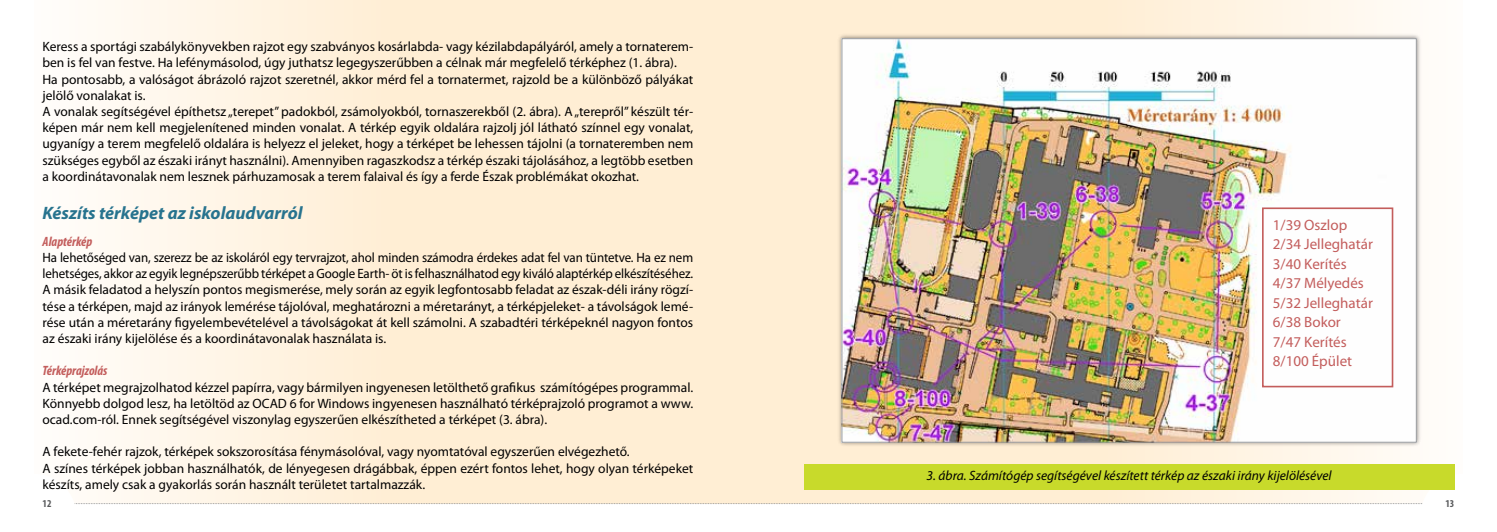
<style>
.page{position:relative;width:1497px;height:532px;background:#fff}
.page>*{position:absolute;margin:0;border:0;box-sizing:border-box;transform-origin:0 0}
.t1{font:italic 700 18px "Myriad Pro";color:#27738e}
.t2{font:15px/19.5px "Myriad Pro";color:#c35d5c}
.t3{font:13.5px/16.2px "Myriad Pro";color:#000}
.t4{font:13.5px/16.2px "Myriad Pro";color:#000;text-align:justify;scale:.96 1}
.t5{font:italic 13.5px "Myriad Pro";color:#000}
.t6{font:italic 700 condensed 13.5px "Myriad Pro";color:#c35d5c}
.t7{font:700 condensed 10.5px "Myriad Pro";color:#58595b}
</style>
<div class="page">
<div style="left:748px;top:0;width:715px;height:503px;background:linear-gradient(to right,#ffeaca,#fff9f1)"></div>
<div style="left:34px;top:0;width:714px;height:503px;background:linear-gradient(to right,#fff9f2,#ffeaca)"></div>
<svg style="left:34px;top:473px;width:1429px;height:31px"></svg>
<div style="left:837px;top:34px;width:584px;height:413px;background:#000;opacity:.45"></div>
<img style="left:843px;top:40px;width:571px;height:400px">
<div style="left:804px;top:463px;width:650px;height:26px;background:#c8da2b"></div>
<div style="left:1262px;top:207px;width:131px;height:180px;border:2px solid #c35d5c"></div>
<p class="t3" style="left:43px;top:38px;width:652px">Keress a sportági szabálykönyvekben rajzot egy szabványos kosárlabda- vagy kézilabdapályáról, amely a tornaterem&shy;ben is fel van festve. Ha lefénymásolod, úgy juthatsz legegyszerűbben a célnak már megfelelő térképhez (1. ábra).<br>Ha pontosabb, a valóságot ábrázoló rajzot szeretnél, akkor mérd fel a tornatermet, rajzold be a különböző pályákat jelölő vonalakat is.<br>A vonalak segítségével építhetsz „terepet” padokból, zsámolyokból, tornaszerekből (2. ábra). A „terepről” készült tér&shy;képen már nem kell megjelenítened minden vonalat. A térkép egyik oldalára rajzolj jól látható színnel egy vonalat, ugyanígy a terem megfelelő oldalára is helyezz el jeleket, hogy a térképet be lehessen tájolni (a tornateremben nem szükséges egyből az északi irányt használni). Amennyiben ragaszkodsz a térkép északi tájolásához, a legtöbb esetben a koordinátavonalak nem lesznek párhuzamosak a terem falaival és így a ferde Észak problémákat okozhat.</p>
<h1 class="t1" style="left:43px;top:201px;width:262px">Készíts térképet az iskolaudvarról</h1>
<p class="t6" style="left:43px;top:233px;width:51px">Alaptérkép</p>
<p class="t4" style="left:43px;top:249px;width:679px">Ha lehetőséged van, szerezz be az iskoláról egy tervrajzot, ahol minden számodra érdekes adat fel van tüntetve. Ha ez nem lehetséges, akkor az egyik legnépszerűbb térképet a Google Earth- öt is felhasználhatod egy kiváló alaptérkép elkészítéséhez.<br>A másik feladatod a helyszín pontos megismerése, mely során az egyik legfontosabb feladat az észak-déli irány rögzí&shy;tése a térképen, majd az irányok lemérése tájolóval, meghatározni a méretarányt, a térképjeleket- a távolságok lemé&shy;rése után a méretarány figyelembevételével a távolságokat át kell számolni. A szabadtéri térképeknél nagyon fontos az északi irány kijelölése és a koordinátavonalak használata is.</p>
<p class="t6" style="left:43px;top:362px;width:67px">Térképrajzolás</p>
<p class="t3" style="left:43px;top:378px;width:652px;text-align:justify">A térképet megrajzolhatod kézzel papírra, vagy bármilyen ingyenesen letölthető grafikus számítógépes programmal.<br>Könnyebb dolgod lesz, ha letöltöd az OCAD 6 for Windows ingyenesen használható térképrajzoló programot a www. ocad.com-ról. Ennek segítségével viszonylag egyszerűen elkészítheted a térképet (3. ábra).</p>
<p class="t3" style="left:43px;top:443px;width:652px">A fekete-fehér rajzok, térképek sokszorosítása fénymásolóval, vagy nyomtatóval egyszerűen elvégezhető.<br>A színes térképek jobban használhatók, de lényegesen drágábbak, éppen ezért fontos lehet, hogy olyan térképeket készíts, amely csak a gyakorlás során használt területet tartalmazzák.</p>
<p class="t2" style="left:1273px;top:214px;width:102px">1/39 Oszlop<br>2/34 Jelleghatár<br>3/40 Kerítés<br>4/37 Mélyedés<br>5/32 Jelleghatár<br>6/38 Bokor<br>7/47 Kerítés<br>8/100 Épület</p>
<p class="t5" style="left:926px;top:467px;width:406px">3. ábra. Számítógép segítségével készített térkép az északi irány kijelölésével</p>
<p class="t7" style="left:43px;top:496px;width:10px">12</p>
<p class="t7" style="left:1445px;top:496px;width:10px">13</p>
</div>
